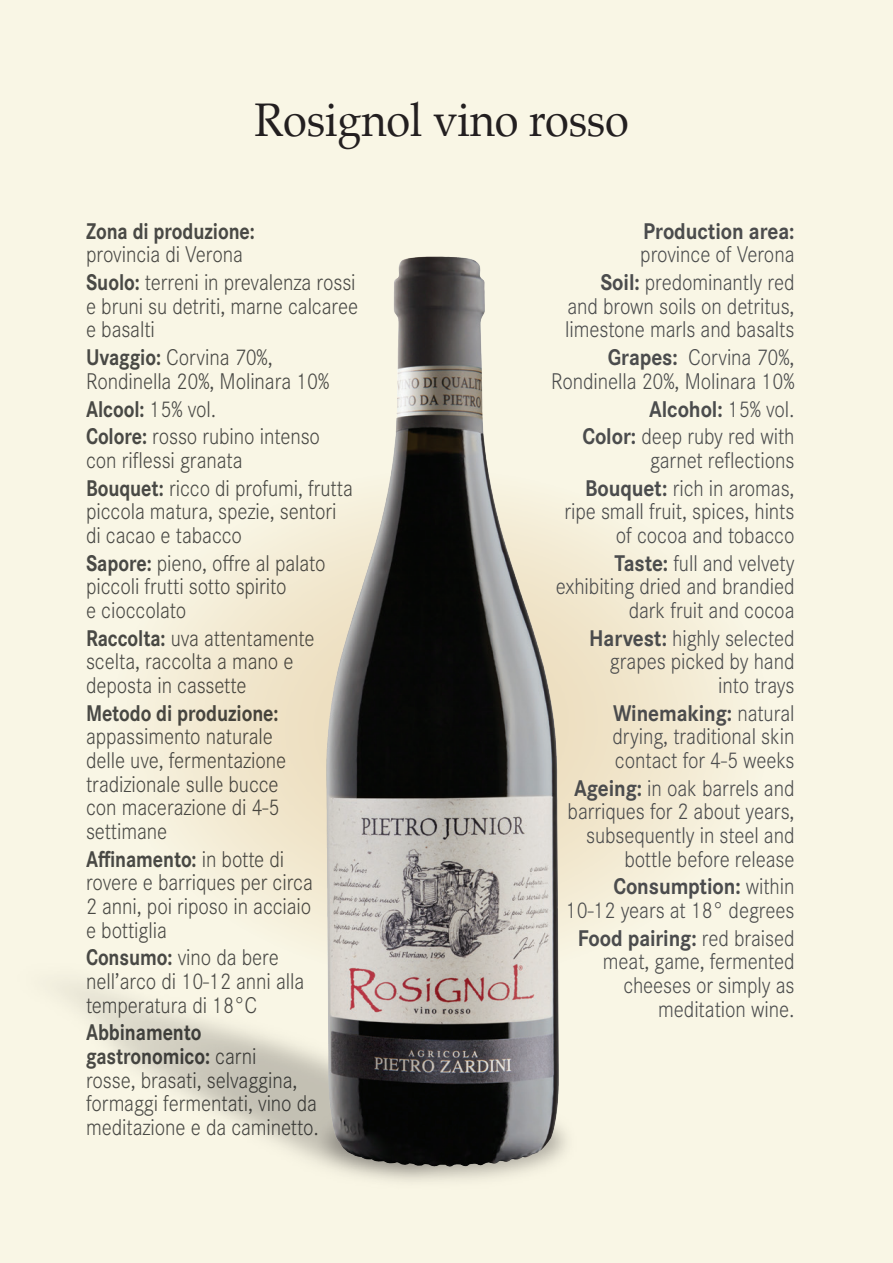
<style>
.page{position:relative;width:893px;height:1263px;background:#f9f6e5}
.page>*{position:absolute;margin:0;border:0;box-sizing:border-box;transform-origin:0 0}
.t1{font:47.25px "Palatino";letter-spacing:-.005em;color:#231f20;scale:.92 1}
.t2{font:300 23.55px/23.5px "Corporate S";letter-spacing:-.005em;color:#4b4c4d;scale:.9 1}
.t3{font:700 23.55px "Corporate S";letter-spacing:-.005em;color:#4b4c4d;scale:.85 1}
.t4{font:700 23.55px "Corporate S";letter-spacing:-.005em;color:#4b4c4d;scale:.9 1}
.s1{font-weight:700}
</style>
<div class="page">
<svg style="left:111px;top:470px;width:659px;height:511px"></svg>
<img style="left:62px;top:869px;width:609px;height:313px">
<img style="left:367px;top:256px;width:68px;height:316px">
<h1 class="t1" style="left:254px;top:81px;width:408px">Rosignol vino rosso</h1>
<p class="t3" style="left:86px;top:215px;width:200px">Zona di produzione:</p>
<p class="t2" style="left:86px;top:240px;width:301px;line-height:27.8px">provincia di Verona<br><span class="s1">Suolo:</span> terreni in prevalenza rossi</p>
<p class="t2" style="left:86px;top:293px;width:304px">e bruni su detriti, marne calcaree e basalti</p>
<p class="t2" style="left:86px;top:345px;width:272px"><span class="s1">Uvaggio:</span> Corvina 70%,<br>Rondinella 20%, Molinara 10%</p>
<p class="t2" style="left:86px;top:394px;width:261px;line-height:27.8px"><span class="s1">Alcool:</span> 15% vol.<br><span class="s1">Colore:</span> rosso rubino intenso</p>
<p class="t2" style="left:86px;top:445px;width:298px;line-height:27.8px">con riflessi granata<br><span class="s1">Bouquet:</span> ricco di profumi, frutta</p>
<p class="t2" style="left:86px;top:499px;width:280px">piccola matura, spezie, sentori di cacao e tabacco</p>
<p class="t2" style="left:86px;top:550px;width:268px"><span class="s1">Sapore:</span> pieno, offre al palato piccoli frutti sotto spirito<br>e cioccolato</p>
<p class="t2" style="left:86px;top:625px;width:255px"><span class="s1">Raccolta:</span> uva attentamente scelta, raccolta a mano e deposta in cassette</p>
<p class="t3" style="left:86px;top:697px;width:228px">Metodo di produzione:</p>
<p class="t2" style="left:86px;top:724px;width:224px">appassimento naturale delle uve, fermentazione tradizionale sulle bucce con macerazione di 4-5 settimane</p>
<p class="t2" style="left:86px;top:846px;width:253px"><span class="s1">Affinamento:</span> in botte di rovere e barriques per circa<br>2 anni, poi riposo in acciaio e bottiglia</p>
<p class="t2" style="left:86px;top:945px;width:244px"><span class="s1">Consumo:</span> vino da bere nell’arco di 10-12 anni alla temperatura di 18°C</p>
<p class="t2" style="left:86px;top:1020px;width:260px"><span class="s1">Abbinamento gastronomico:</span> carni<br>rosse, brasati, selvaggina, formaggi fermentati, vino da meditazione e da caminetto.</p>
<p class="t4" style="left:643px;top:215px;width:170px">Production area:</p>
<p class="t2" style="left:600px;top:240px;width:217px;line-height:27.8px;text-align:right">province of Verona<br><span class="s1">Soil:</span> predominantly red</p>
<p class="t2" style="left:565px;top:293px;width:256px">and brown soils on detritus, limestone marls and basalts</p>
<p class="t2" style="left:551px;top:345px;width:272px;text-align:right"><span class="s1">Grapes:</span> Corvina 70%,<br>Rondinella 20%, Molinara 10%</p>
<p class="t2" style="left:582px;top:394px;width:237px;line-height:27.8px;text-align:right"><span class="s1">Alcohol:</span> 15% vol.<br><span class="s1">Color:</span> deep ruby red with</p>
<p class="t2" style="left:585px;top:445px;width:234px;line-height:27.8px;text-align:right">garnet reflections<br><span class="s1">Bouquet:</span> rich in aromas,</p>
<p class="t2" style="left:564px;top:499px;width:257px;text-align:right">ripe small fruit, spices, hints of cocoa and tobacco</p>
<p class="t2" style="left:556px;top:550px;width:267px;text-align:right"><span class="s1">Taste:</span> full and velvety exhibiting dried and brandied dark fruit and cocoa</p>
<p class="t2" style="left:589px;top:625px;width:230px;text-align:right"><span class="s1">Harvest:</span> highly selected grapes picked by hand into trays</p>
<p class="t2" style="left:612px;top:700px;width:204px;text-align:justify"><span class="s1">Winemaking:</span> natural drying, traditional skin contact for 4-5 weeks</p>
<p class="t2" style="left:568px;top:775px;width:254px;text-align:right"><span class="s1">Ageing:</span> in oak barrels and barriques for 2 about years, subsequently in steel and bottle before release</p>
<p class="t2" style="left:566px;top:874px;width:255px;text-align:right"><span class="s1">Consumption:</span> within<br>10-12 years at 18° degrees</p>
<p class="t2" style="left:578px;top:925px;width:242px;text-align:right"><span class="s1">Food pairing:</span> red braised meat, game, fermented cheeses or simply as meditation wine.</p>
</div>
